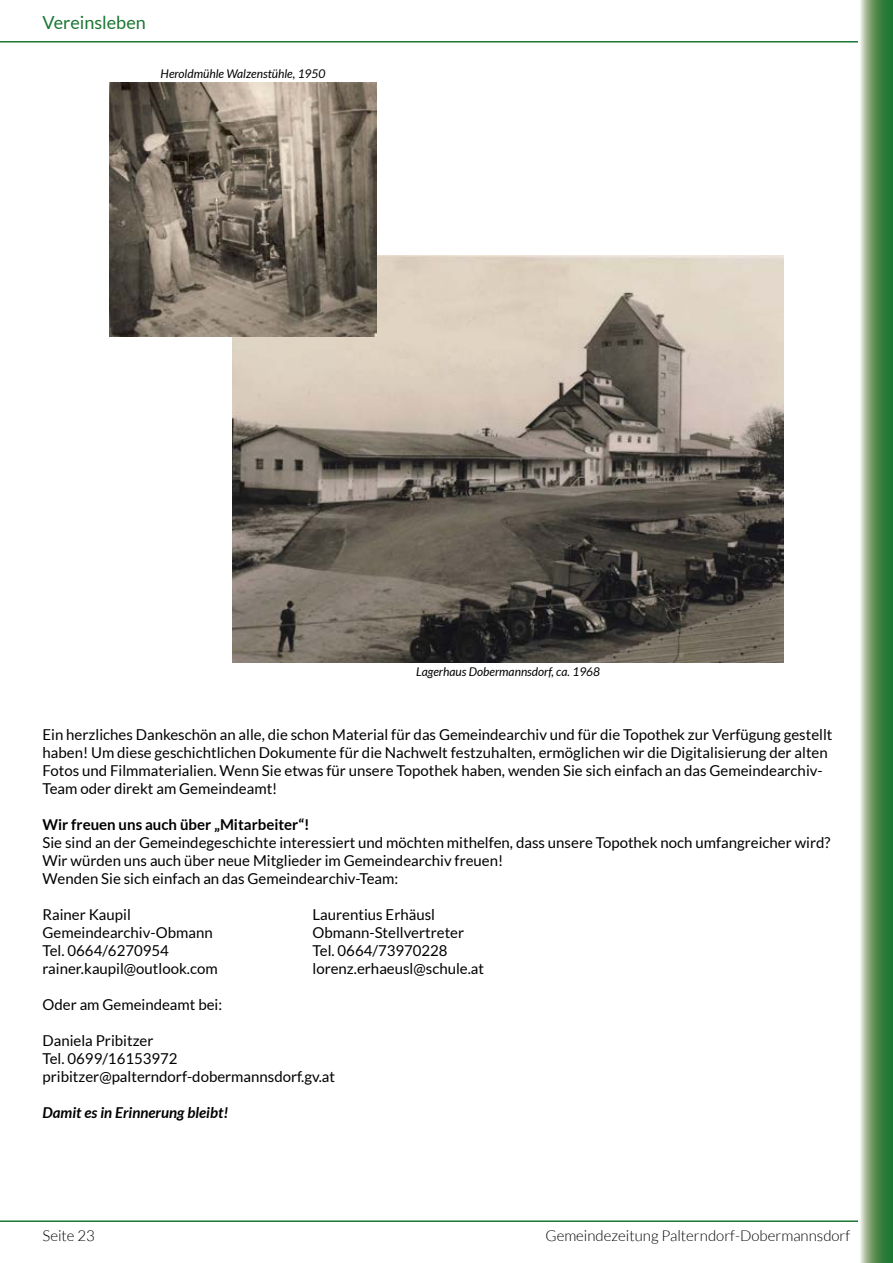
<style>
.page{position:relative;width:893px;height:1263px;background:#fff}
.page>*{position:absolute;margin:0;border:0;box-sizing:border-box;transform-origin:0 0}
.t1{font:18px "Lato";color:#1b7633}
.t2{font:15px/18px "Lato";color:#000}
.t3{font:300 15px "Lato";color:#000}
.t4{font:700 15px "Lato";color:#000}
.t5{font:italic 700 15px "Lato";color:#000}
.t6{font:italic 12px "Lato";color:#000}
</style>
<div class="page">
<hr style="left:0;top:41px;width:893px;height:2px;background:#1b7633">
<hr style="left:0;top:1220px;width:893px;height:2px;background:#1b7633">
<svg style="left:859px;top:0;width:34px;height:1263px;background:#6c9d6b"></svg>
<img style="left:233px;top:255px;width:550px;height:407px">
<img style="left:110px;top:82px;width:267px;height:254px">
<p class="t1" style="left:43px;top:12px;width:105px">Vereinsleben</p>
<p class="t6" style="left:161px;top:67px;width:166px">Heroldmühle Walzenstühle, 1950</p>
<p class="t6" style="left:416px;top:665px;width:186px">Lagerhaus Dobermannsdorf, ca. 1968</p>
<p class="t2" style="left:43px;top:726px;width:791px">Ein herzliches Dankeschön an alle, die schon Material für das Gemeindearchiv und für die Topothek zur Verfügung gestellt haben! Um diese geschichtlichen Dokumente für die Nachwelt festzuhalten, ermöglichen wir die Digitalisierung der alten Fotos und Filmmaterialien. Wenn Sie etwas für unsere Topothek haben, wenden Sie sich einfach an das Gemeindearchiv-Team oder direkt am Gemeindeamt!</p>
<p class="t4" style="left:43px;top:816px;width:269px">Wir freuen uns auch über „Mitarbeiter“!</p>
<p class="t2" style="left:43px;top:834px;width:789px">Sie sind an der Gemeindegeschichte interessiert und möchten mithelfen, dass unsere Topothek noch umfangreicher wird?<br>Wir würden uns auch über neue Mitglieder im Gemeindearchiv freuen!<br>Wenden Sie sich einfach an das Gemeindearchiv-Team:</p>
<p class="t2" style="left:43px;top:906px;width:90px">Rainer Kaupil</p>
<p class="t2" style="left:313px;top:906px;width:124px">Laurentius Erhäusl</p>
<p class="t2" style="left:43px;top:924px;width:172px">Gemeindearchiv-Obmann</p>
<p class="t2" style="left:313px;top:924px;width:153px">Obmann-Stellvertreter</p>
<p class="t2" style="left:43px;top:942px;width:128px">Tel. 0664/6270954</p>
<p class="t2" style="left:313px;top:942px;width:137px">Tel. 0664/73970228</p>
<p class="t2" style="left:43px;top:960px;width:177px">rainer.kaupil@outlook.com</p>
<p class="t2" style="left:313px;top:960px;width:173px">lorenz.erhaeusl@schule.at</p>
<p class="t2" style="left:43px;top:996px;width:181px">Oder am Gemeindeamt bei:</p>
<p class="t2" style="left:43px;top:1032px;width:294px">Daniela Pribitzer<br>Tel. 0699/16153972 pribitzer@palterndorf-dobermannsdorf.gv.at</p>
<p class="t5" style="left:43px;top:1104px;width:187px">Damit es in Erinnerung bleibt!</p>
<p class="t3" style="left:43px;top:1228px;width:54px">Seite 23</p>
<p class="t3" style="left:545px;top:1228px;width:306px">Gemeindezeitung Palterndorf-Dobermannsdorf</p>
</div>
